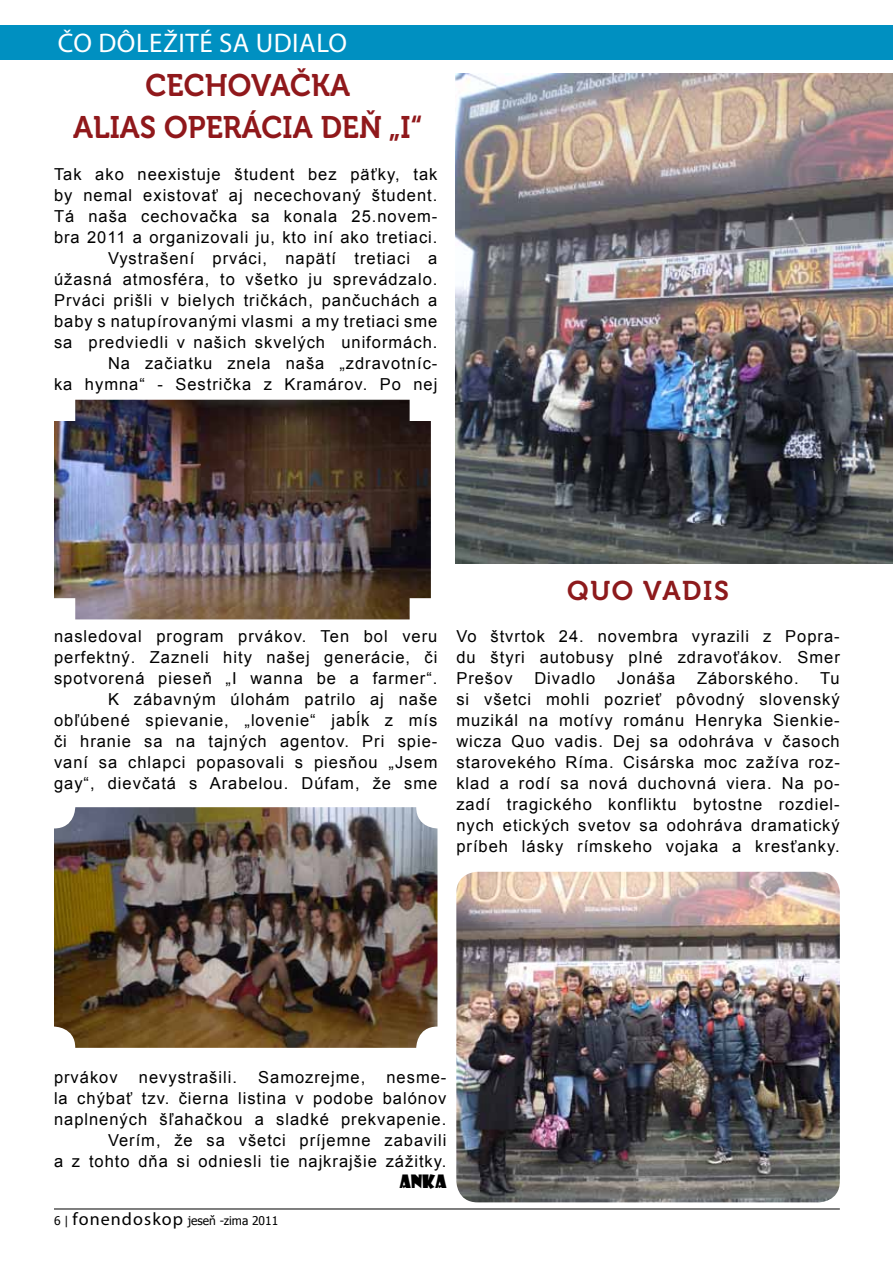
<style>
.page{position:relative;width:893px;height:1263px;background:#fff}
.page>*{position:absolute;margin:0;border:0;box-sizing:border-box;transform-origin:0 0}
.t1{font:31.05px/42px "Museo 700";color:#90181b;text-align:center;scale:.96 1}
.t2{font:27px "Myriad Pro";letter-spacing:.02em;color:#fff}
.t3{font:27px "Museo 700";letter-spacing:.06em;color:#8d1a1c}
.t4{font:18px "Showcard Gothic";color:#000}
.t5{font:16.5px/21px "Arial";letter-spacing:.06em;color:#000;text-align:right}
.t6{font:12px "Tahoma";color:#000}
.s1{font-family:"Myriad Pro";font-size:18px}
</style>
<div class="page">
<img style="left:455px;top:74px;width:438px;height:489px">
<img style="left:54px;top:807px;width:383px;height:241px">
<img style="left:456px;top:872px;width:384px;height:330px">
<hr style="left:54px;top:1209px;width:786px;height:1px;background:#000">
<div style="left:0;top:26px;width:893px;height:34px;background:#0090c1"></div>
<img style="left:54px;top:400px;width:377px;height:219px">
<h2 class="t2" style="left:58px;top:26px;width:289px">čO dôležité SA UDIALO</h2>
<h1 class="t1" style="left:73px;top:65px;width:365px">CECHOVAČKA<br>ALIAS OPERÁCIA DEŇ „I“</h1>
<p class="t5" style="left:54px;top:164px;width:385px">Tak ako neexistuje študent bez päťky, tak by nemal existovať aj necechovaný študent.<br>Tá naša cechovačka sa konala 25.novem&shy;bra 2011 a organizovali ju, kto iní ako tretiaci.<br>Vystrašení prváci, napätí tretiaci a úžasná atmosféra, to všetko ju sprevádzalo.<br>Prváci prišli v bielych tričkách, pančuchách a baby s natupírovanými vlasmi a my tretiaci sme sa predviedli v našich skvelých uniformách.<br>Na začiatku znela naša „zdravotníc-<br>ka hymna“ - Sestrička z Kramárov. Po nej</p>
<p class="t5" style="left:54px;top:626px;width:385px">nasledoval program prvákov. Ten bol veru perfektný. Zazneli hity našej generácie, či spotvorená pieseň „I wanna be a farmer“.<br>K zábavným úlohám patrilo aj naše obľúbené spievanie, „lovenie“ jabĺk z mís či hranie sa na tajných agentov. Pri spie&shy;vaní sa chlapci popasovali s piesňou „Jsem gay“, dievčatá s Arabelou. Dúfam, že sme</p>
<h2 class="t3" style="left:567px;top:576px;width:163px">QUO VADIS</h2>
<p class="t5" style="left:456px;top:626px;width:385px;text-align:justify">Vo štvrtok 24. novembra vyrazili z Popra&shy;du štyri autobusy plné zdravoťákov. Smer Prešov</p>
<p class="t5" style="left:534px;top:668px;width:62px">Divadlo</p>
<p class="t5" style="left:617px;top:668px;width:60px">Jonáša</p>
<p class="t5" style="left:697px;top:668px;width:103px">Záborského.</p>
<p class="t5" style="left:456px;top:668px;width:385px;text-align:justify;text-indent:364px">Tu si všetci mohli pozrieť pôvodný slovenský muzikál na motívy románu Henryka Sienkie&shy;wicza Quo vadis. Dej sa odohráva v časoch starovekého Ríma. Cisárska moc zažíva roz&shy;klad a rodí sa nová duchovná viera. Na po&shy;zadí tragického konfliktu bytostne rozdiel&shy;nych etických svetov sa odohráva dramatický príbeh lásky rímskeho vojaka a kresťanky.</p>
<p class="t5" style="left:54px;top:1067px;width:65px">prvákov</p>
<p class="t5" style="left:139px;top:1067px;width:100px">nevystrašili.</p>
<p class="t5" style="left:258px;top:1067px;width:109px">Samozrejme,</p>
<p class="t5" style="left:54px;top:1067px;width:394px">nesme-<br>la chýbať tzv. čierna listina v podobe balónov naplnených šľahačkou a sladké prekvapenie.<br>Verím, že sa všetci príjemne zabavili<br>a z tohto dňa si odniesli tie najkrajšie zážitky.</p>
<p class="t4" style="left:400px;top:1169px;width:48px">ANKA</p>
<p class="t6" style="left:54px;top:1212px;width:226px">6 | <span class="s1">fonendoskop</span> jeseň -zima 2011</p>
</div>
